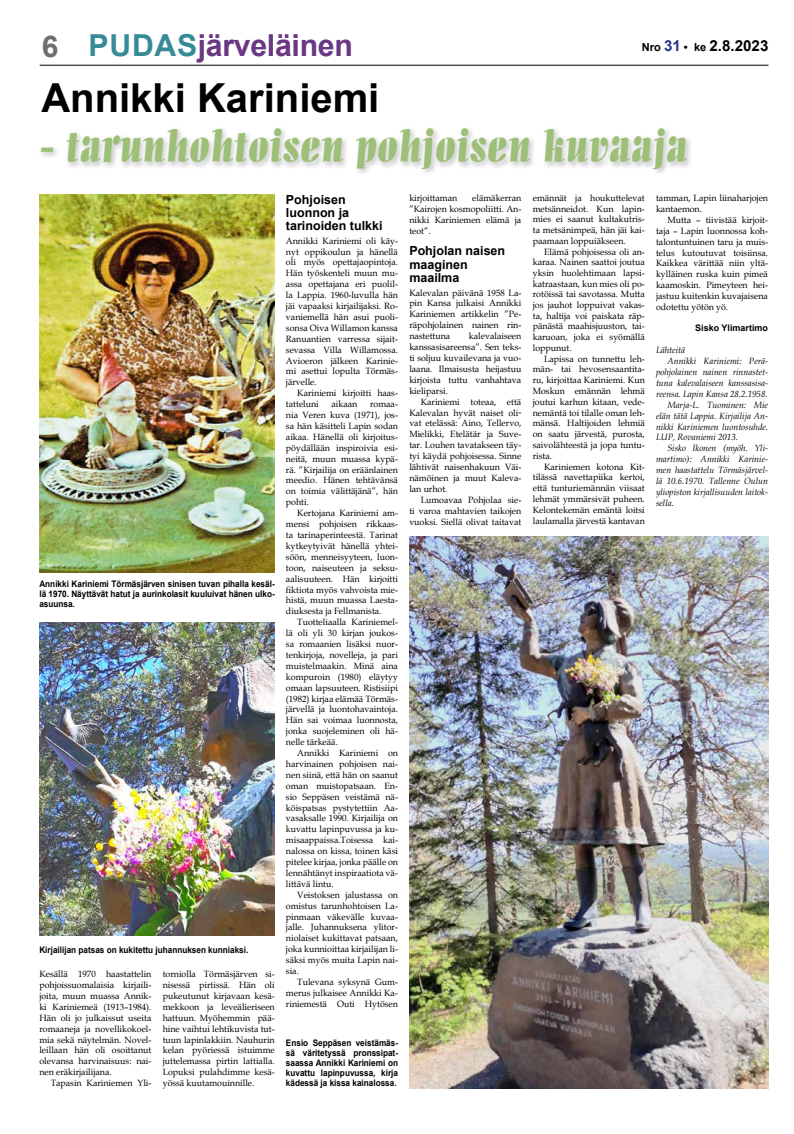
<style>
.page{position:relative;width:794px;height:1134px;background:#fff}
.page>*{position:absolute;margin:0;border:0;box-sizing:border-box;transform-origin:0 0}
.t1{font:46px "Allegro BT";color:#9dbf78}
.t2{font:700 40px "Arial";color:#000}
.t3{font:700 30.3px "Arial";letter-spacing:-.01em;color:#6a3784}
.t4{font:700 15.2px "Arial";color:#000}
.t5{font:700 12.5px/13.2px "Arial";color:#000}
.t6{font:9.1px/10.9px "Book Antiqua";color:#000;text-align:justify}
.t7{font:italic 9.1px "Book Antiqua";color:#000}
.t8{font:700 9px/10px "Arial";color:#000;text-align:justify;scale:.91 1}
.t9{font:700 9px "Arial";color:#000}
.s1{font-size:30px;color:#706f6f}
.s2{color:#368b97}
.s3{font-size:11.1px}
.s4{color:#283583}
</style>
<div class="page">
<hr style="left:40px;top:65px;width:728px;height:1px;background:#000">
<img style="left:39px;top:194px;width:236px;height:378px">
<img style="left:409px;top:537px;width:359px;height:551px">
<img style="left:39px;top:622px;width:236px;height:314px">
<div style="left:35px;top:123px;width:658px;height:52px;background:#fff;opacity:.75"></div>
<h3 class="t3" style="left:42px;top:24px;width:313px"><span class="s1">6</span> <span class="s2">PUDAS</span>järveläinen</h3>
<h3 class="t4" style="left:642px;top:35px;width:128px"><span class="s3">Nro</span> <span class="s4">31</span> <span class="s3">• ke</span> 2.8.2023</h3>
<h2 class="t2" style="left:41px;top:70px;width:339px">Annikki Kariniemi</h2>
<h1 class="t1" style="left:39px;top:120px;width:650px">- tarunhohtoisen pohjoisen kuvaaja</h1>
<p class="t8" style="left:39px;top:579px;width:260px">Annikki Kariniemi Törmäsjärven sinisen tuvan pihalla kesäl&shy;lä 1970. Näyttävät hatut ja aurinkolasit kuuluivat hänen ulko&shy;asuunsa.</p>
<p class="t8" style="left:39px;top:945px;width:231px">Kirjailijan patsas on kukitettu juhannuksen kunniaksi.</p>
<p class="t6" style="left:39px;top:968px;width:113px">Kesällä 1970 haastattelin pohjoissuomalaisia kirjaili&shy;joita, muun muassa Annik&shy;ki Kariniemeä (1913–1984).<br>Hän oli jo julkaissut useita romaaneja ja novellikokoel&shy;mia sekä näytelmän. Novel&shy;leillaan hän oli osoittanut olevansa harvinaisuus: nai&shy;nen eräkirjailijana.</p>
<p class="t6" style="left:51px;top:1077px;width:102px">Tapasin Kariniemen Yli-</p>
<p class="t6" style="left:163px;top:968px;width:113px">torniolla Törmäsjärven si&shy;nisessä pirtissä. Hän oli pukeutunut kirjavaan kesä&shy;mekkoon ja leveälieriseen hattuun. Myöhemmin pää&shy;hine vaihtui lehtikuvista tut&shy;tuun lapinlakkiin. Nauhurin kelan pyöriessä istuimme juttelemassa pirtin lattialla.<br>Lopuksi pulahdimme kesä&shy;yössä kuutamouinnille.</p>
<h3 class="t5" style="left:286px;top:193px;width:98px">Pohjoisen luonnon ja tarinoiden tulkki</h3>
<p class="t6" style="left:286px;top:235px;width:113px">Annikki Kariniemi oli käy&shy;nyt oppikoulun ja hänellä oli myös opettajaopintoja.<br>Hän työskenteli muun mu&shy;assa opettajana eri puolil&shy;la Lappia. 1960-luvulla hän jäi vapaaksi kirjailijaksi. Ro&shy;vaniemellä hän asui puoli&shy;sonsa Oiva Willamon kanssa Ranuantien varressa sijait&shy;sevassa Villa Willamossa.<br>Avioeron jälkeen Karinie&shy;mi asettui lopulta Törmäs&shy;järvelle.</p>
<p class="t6" style="left:286px;top:387px;width:113px;text-indent:11px">Kariniemi kirjoitti haas&shy;tatteluni</p>
<p class="t6" style="left:331px;top:398px;width:27px">aikaan</p>
<p class="t6" style="left:286px;top:398px;width:113px;text-indent:84px">romaa&shy;nia Veren kuva (1971), jos&shy;sa hän käsitteli Lapin sodan aikaa. Hänellä oli kirjoitus&shy;pöydällään inspiroivia esi&shy;neitä, muun muassa kypä&shy;rä. ”Kirjailija on eräänlainen meedio. Hänen tehtävänsä on toimia välittäjänä”, hän pohti.</p>
<p class="t6" style="left:286px;top:507px;width:113px;text-indent:11px">Kertojana Kariniemi am&shy;mensi pohjoisen rikkaas&shy;ta tarinaperinteestä. Tarinat kytkeytyivät hänellä yhtei&shy;söön, menneisyyteen, luon&shy;toon, naiseuteen ja seksu&shy;aalisuuteen. Hän kirjoitti fiktiota myös vahvoista mie&shy;histä, muun muassa Laesta&shy;diuksesta ja Fellmanista.</p>
<p class="t6" style="left:286px;top:616px;width:113px;text-indent:11px">Tuotteliaalla Kariniemel&shy;lä oli yli 30 kirjan joukos&shy;sa romaanien lisäksi nuor&shy;tenkirjoja, novelleja, ja pari muistelmaakin. Minä aina kompuroin (1980) eläytyy omaan lapsuuteen. Ristisiipi (1982) kirjaa elämää Törmäs&shy;järvellä ja luontohavaintoja.<br>Hän sai voimaa luonnosta, jonka suojeleminen oli hä&shy;nelle tärkeää.</p>
<p class="t6" style="left:286px;top:747px;width:113px;text-indent:11px">Annikki Kariniemi on harvinainen pohjoisen nai&shy;nen siinä, että hän on saanut oman muistopatsaan. En&shy;sio Seppäsen veistämä nä&shy;köispatsas pystytettiin Aa&shy;vasaksalle 1990. Kirjailija on kuvattu lapinpuvussa ja ku&shy;misaappaissa.Toisessa kai&shy;nalossa on kissa, toinen käsi pitelee kirjaa, jonka päälle on lennähtänyt inspiraatiota vä&shy;littävä lintu.</p>
<p class="t6" style="left:286px;top:889px;width:113px;text-indent:11px">Veistoksen jalustassa on omistus tarunhohtoisen La&shy;pinmaan väkevälle kuvaa&shy;jalle. Juhannuksena ylitor&shy;niolaiset kukittavat patsaan, joka kunnioittaa kirjailijan li&shy;säksi myös muita Lapin nai&shy;sia.</p>
<p class="t6" style="left:286px;top:976px;width:113px;text-indent:11px">Tulevana syksynä Gum&shy;merus julkaisee Annikki Ka&shy;riniemestä Outi Hytösen</p>
<p class="t8" style="left:286px;top:1038px;width:125px">Ensio Seppäsen veistämäs&shy;sä väritetyssä pronssipat&shy;saassa Annikki Kariniemi on kuvattu lapinpuvussa, kirja kädessä ja kissa kainalossa.</p>
<p class="t6" style="left:409px;top:192px;width:113px;text-indent:63px">elämäkerran ”Kairojen kosmopoliitti. An&shy;nikki Kariniemen elämä ja teot”.</p>
<h3 class="t5" style="left:409px;top:245px;width:97px">Pohjolan naisen maaginen maailma</h3>
<p class="t6" style="left:409px;top:287px;width:113px">Kalevalan päivänä 1958 La&shy;pin Kansa julkaisi Annikki Kariniemen artikkelin ”Pe&shy;räpohjolainen nainen rin&shy;nastettuna</p>
<p class="t6" style="left:409px;top:192px;width:49px">kirjoittaman</p>
<p class="t6" style="left:409px;top:330px;width:113px;text-indent:60px">kalevalaiseen kanssasisareensa”. Sen teks&shy;ti soljuu kuvailevana ja vuo&shy;laana. Ilmaisusta heijastuu kirjoista tuttu vanhahtava kieliparsi.</p>
<p class="t6" style="left:409px;top:396px;width:113px;text-indent:11px">Kariniemi toteaa, että Kalevalan hyvät naiset oli&shy;vat etelässä: Aino, Tellervo, Mielikki, Etelätär ja Suve&shy;tar. Louhen tavatakseen täy&shy;tyi käydä pohjoisessa. Sinne lähtivät naisenhakuun Väi&shy;nämöinen ja muut Kaleva&shy;lan urhot.</p>
<p class="t6" style="left:409px;top:494px;width:113px;text-indent:11px">Lumoavaa Pohjolaa sie&shy;ti varoa mahtavien taikojen vuoksi. Siellä olivat taitavat</p>
<p class="t6" style="left:533px;top:192px;width:113px">emännät ja houkuttelevat metsänneidot. Kun lapin&shy;mies ei saanut kultakutris&shy;ta metsänimpeä, hän jäi kai&shy;paamaan loppuiäkseen.</p>
<p class="t6" style="left:533px;top:246px;width:113px;text-indent:11px">Elämä pohjoisessa oli an&shy;karaa. Nainen saattoi joutua yksin huolehtimaan lapsi&shy;katraastaan, kun mies oli po&shy;rotöissä tai savotassa. Mutta jos jauhot loppuivat vakas&shy;ta, haltija voi paiskata räp&shy;pänästä maahisjuuston, tai&shy;karuoan, joka ei syömällä loppunut.</p>
<p class="t6" style="left:533px;top:353px;width:113px;text-indent:11px">Lapissa on tunnettu leh&shy;män- tai hevosensaantita&shy;ru, kirjoittaa Kariniemi. Kun Moskun emännän lehmä joutui karhun kitaan, vede&shy;nemäntä toi tilalle oman leh&shy;mänsä. Haltijoiden lehmiä on saatu järvestä, purosta, saivolähteestä ja jopa tuntu&shy;rista.</p>
<p class="t6" style="left:533px;top:461px;width:113px;text-indent:11px">Kariniemen kotona Kit&shy;tilässä navettapiika kertoi, että tunturiemännän viisaat lehmät ymmärsivät puheen.<br>Kelontekemän emäntä loitsi laulamalla järvestä kantavan</p>
<p class="t6" style="left:656px;top:192px;width:113px">tamman, Lapin liinaharjojen kantaemon.</p>
<p class="t6" style="left:656px;top:214px;width:113px;text-indent:11px">Mutta – tiivistää kirjoit&shy;taja – Lapin luonnossa koh&shy;talontuntuinen taru ja muis&shy;telus kutoutuvat toisiinsa.<br>Kaikkea värittää niin yltä&shy;kylläinen ruska kuin pimeä kaamoskin. Pimeyteen hei&shy;jastuu kuitenkin kuvajaisena odotettu yötön yö.</p>
<p class="t9" style="left:695px;top:322px;width:74px">Sisko Ylimartimo</p>
<p class="t7" style="left:656px;top:344px;width:30px">Lähteitä</p>
<p class="t7" style="left:667px;top:355px;width:102px">Annikki Kariniemi: Perä-</p>
<p class="t7" style="left:656px;top:366px;width:113px">pohjolainen nainen rinnastet-</p>
<p class="t7" style="left:656px;top:376px;width:113px">tuna kalevalaiseen kanssasisa-</p>
<p class="t7" style="left:656px;top:387px;width:113px">reensa. Lapin Kansa 28.2.1958.</p>
<p class="t7" style="left:667px;top:398px;width:102px">Marja-L. Tuominen: Mie</p>
<p class="t7" style="left:656px;top:409px;width:113px">elän tätä Lappia. Kirjailija An-</p>
<p class="t7" style="left:656px;top:420px;width:113px">nikki Kariniemen luontosuhde.</p>
<p class="t7" style="left:656px;top:431px;width:83px">LUP, Rovaniemi 2013.</p>
<p class="t7" style="left:667px;top:442px;width:102px">Sisko Ikonen (myöh. Yli-</p>
<p class="t7" style="left:656px;top:453px;width:113px">martimo): Annikki Karinie-</p>
<p class="t7" style="left:656px;top:464px;width:113px">men haastattelu Törmäsjärvel-</p>
<p class="t7" style="left:656px;top:475px;width:113px">lä 10.6.1970. Tallenne Oulun</p>
<p class="t7" style="left:656px;top:485px;width:113px">yliopiston kirjallisuuden laitok-</p>
<p class="t7" style="left:656px;top:496px;width:19px">sella.</p>
</div>
